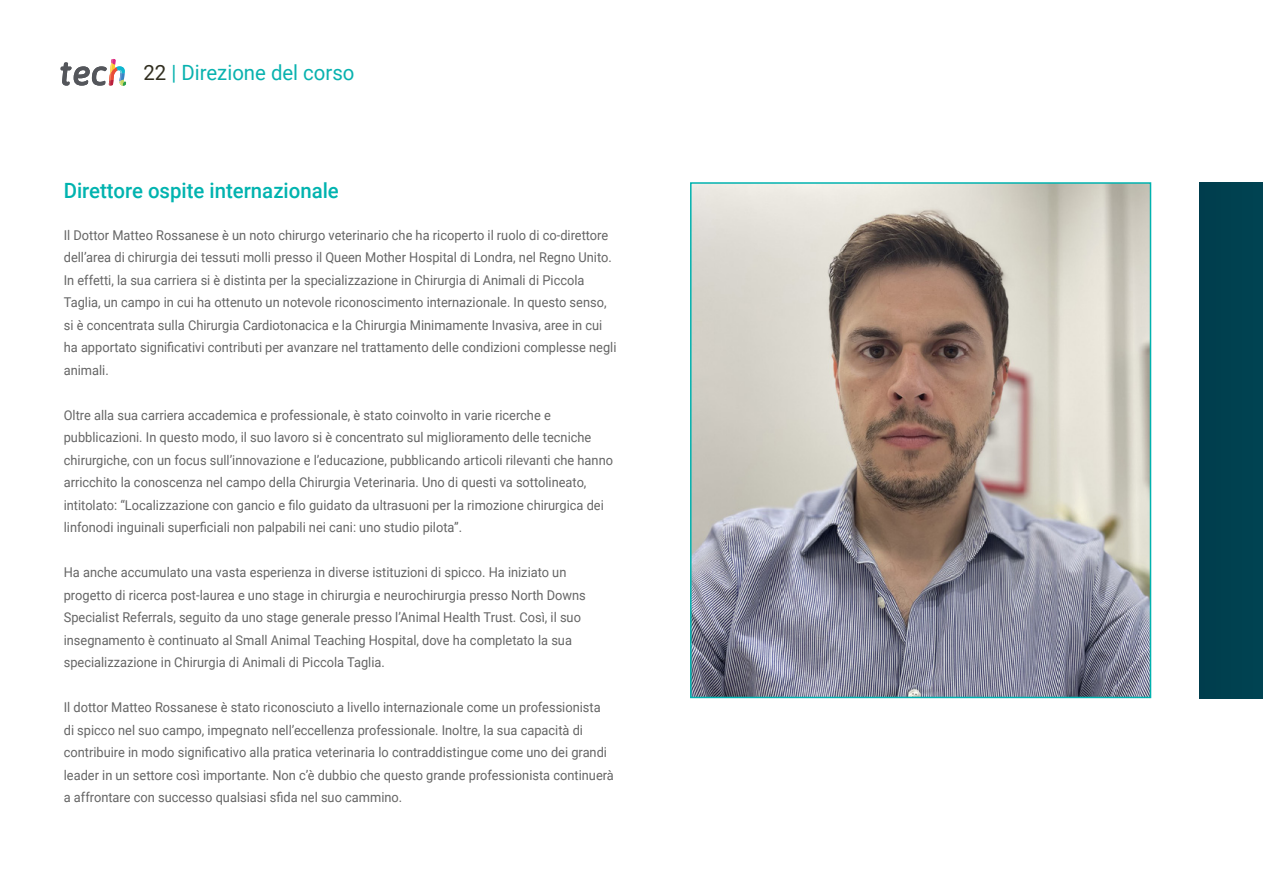
<style>
.page{position:relative;width:1263px;height:893px;background:#fff}
.page>*{position:absolute;margin:0;border:0;box-sizing:border-box;transform-origin:0 0}
.t1{font:500 21px "Roboto";color:#00b3af}
.t2{font:21px "Roboto";color:#09b2af}
.t3{font:13.5px/22.5px "Roboto";color:#656565;scale:.95 1}
.s1{color:#312e20}
</style>
<div class="page">
<img style="left:693px;top:185px;width:455px;height:510px">
<div style="left:690px;top:182px;width:461px;height:516px;border:2px solid #00b2af"></div>
<div style="left:1199px;top:182px;width:64px;height:516px;background:#00404f"></div>
<svg style="left:61px;top:59px;width:65px;height:27px"></svg>
<h1 class="t2" style="left:144px;top:57px;width:213px"><span class="s1">22</span> | Direzione del corso</h1>
<h1 class="t1" style="left:64px;top:176px;width:277px">Direttore ospite internazionale</h1>
<p class="t3" style="left:64px;top:223px;width:583px">Il Dottor Matteo Rossanese è un noto chirurgo veterinario che ha ricoperto il ruolo di co-direttore dell’area di chirurgia dei tessuti molli presso il Queen Mother Hospital di Londra, nel Regno Unito.<br>In effetti, la sua carriera si è distinta per la specializzazione in Chirurgia di Animali di Piccola Taglia, un campo in cui ha ottenuto un notevole riconoscimento internazionale. In questo senso, si è concentrata sulla Chirurgia Cardiotonacica e la Chirurgia Minimamente Invasiva, aree in cui ha apportato significativi contributi per avanzare nel trattamento delle condizioni complesse negli animali.</p>
<p class="t3" style="left:64px;top:403px;width:580px">Oltre alla sua carriera accademica e professionale, è stato coinvolto in varie ricerche e pubblicazioni. In questo modo, il suo lavoro si è concentrato sul miglioramento delle tecniche chirurgiche, con un focus sull’innovazione e l’educazione, pubblicando articoli rilevanti che hanno arricchito la conoscenza nel campo della Chirurgia Veterinaria. Uno di questi va sottolineato, intitolato: “Localizzazione con gancio e filo guidato da ultrasuoni per la rimozione chirurgica dei linfonodi inguinali superficiali non palpabili nei cani: uno studio pilota”.</p>
<p class="t3" style="left:64px;top:561px;width:551px">Ha anche accumulato una vasta esperienza in diverse istituzioni di spicco. Ha iniziato un progetto di ricerca post-laurea e uno stage in chirurgia e neurochirurgia presso North Downs Specialist Referrals, seguito da uno stage generale presso l’Animal Health Trust. Così, il suo insegnamento è continuato al Small Animal Teaching Hospital, dove ha completato la sua specializzazione in Chirurgia di Animali di Piccola Taglia.</p>
<p class="t3" style="left:64px;top:696px;width:580px">Il dottor Matteo Rossanese è stato riconosciuto a livello internazionale come un professionista di spicco nel suo campo, impegnato nell’eccellenza professionale. Inoltre, la sua capacità di contribuire in modo significativo alla pratica veterinaria lo contraddistingue come uno dei grandi leader in un settore così importante. Non c’è dubbio che questo grande professionista continuerà a affrontare con successo qualsiasi sfida nel suo cammino.</p>
</div>
